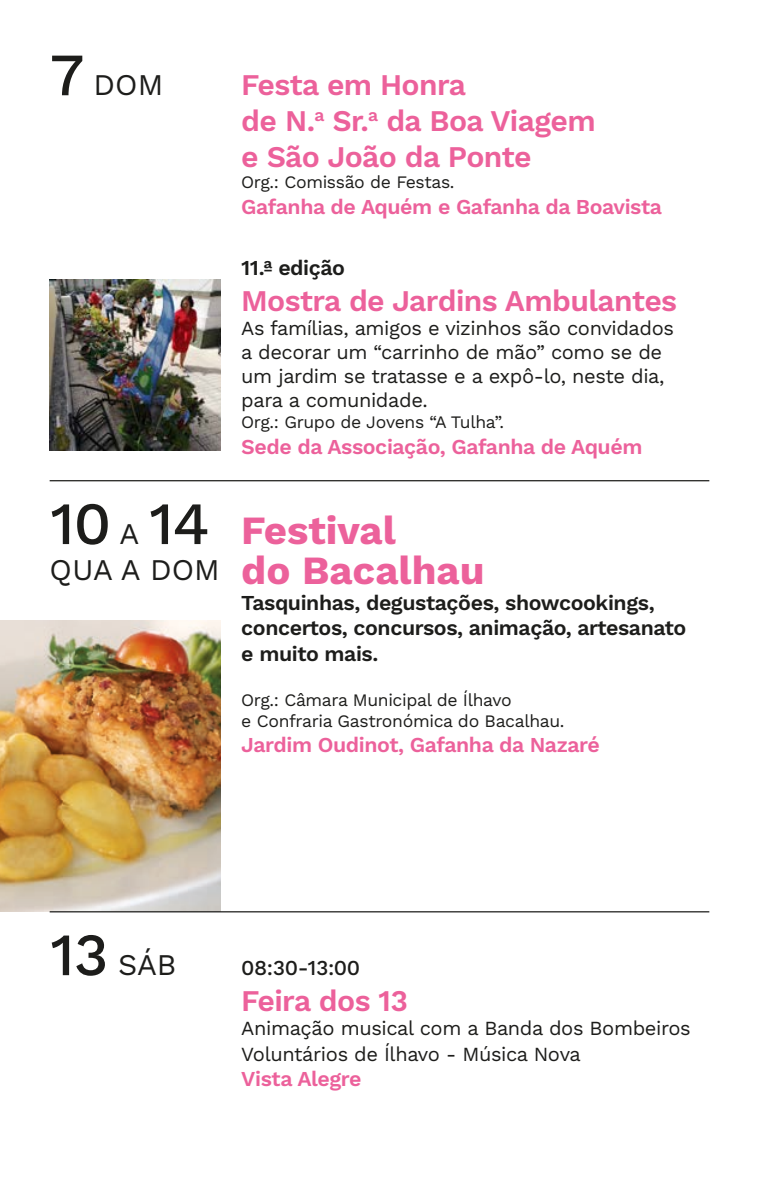
<style>
.page{position:relative;width:759px;height:1177px;background:#fff}
.page>*{position:absolute;margin:0;border:0;box-sizing:border-box;transform-origin:0 0}
.t1{font:500 60px "Work Sans";color:#1d1d1b}
.t2{font:700 40px/40px "Work Sans";color:#ec619b}
.t3{font:600 30px/36px "Work Sans";letter-spacing:-.02em;color:#ec619b}
.t4{font:30px "Work Sans";color:#1d1d1b}
.t5{font:600 21.25px "Work Sans";letter-spacing:-.02em;color:#ec619b}
.t6{font:600 21.25px/25.5px "Work Sans";letter-spacing:-.02em;color:#1d1d1b}
.t7{font:500 21.25px "Work Sans";letter-spacing:-.02em;color:#1d1d1b}
.t8{font:20px/24px "Work Sans";letter-spacing:-.02em;color:#1d1d1b}
.t9{font:17.5px/21px "Work Sans";letter-spacing:-.02em;color:#1d1d1b}
.s1{font-weight:500;font-size:60px}
.s2{font-weight:400;font-size:30px}
</style>
<div class="page">
<img style="left:0;top:620px;width:220px;height:291px">
<hr style="left:50px;top:480px;width:659px;height:1px;background:#1d1d1b">
<hr style="left:50px;top:911px;width:659px;height:1px;background:#1d1d1b">
<img style="left:50px;top:280px;width:170px;height:170px">
<h3 class="t4" style="left:50px;top:67px;width:115px"><span class="s1">7</span> DOM</h3>
<h1 class="t1" style="left:50px;top:488px;width:162px">10 <span class="s2">A</span> 14</h1>
<h3 class="t4" style="left:50px;top:552px;width:172px">QUA A DOM</h3>
<h3 class="t3" style="left:241px;top:68px;width:356px">Festa em Honra<br>de N.<sup>a</sup> Sr.<sup>a</sup> da Boa Viagem e São João da Ponte</h3>
<p class="t9" style="left:241px;top:172px;width:215px">Org.: Comissão de Festas.</p>
<p class="t5" style="left:241px;top:194px;width:422px">Gafanha de Aquém e Gafanha da Boavista</p>
<p class="t6" style="left:241px;top:256px;width:105px">11.ª edição</p>
<h3 class="t3" style="left:241px;top:284px;width:437px">Mostra de Jardins Ambulantes</h3>
<p class="t8" style="left:241px;top:317px;width:434px">As famílias, amigos e vizinhos são convidados a decorar um “carrinho de mão” como se de um jardim se tratasse e a expô-lo, neste dia, para a comunidade.</p>
<p class="t9" style="left:241px;top:412px;width:264px">Org.: Grupo de Jovens “A Tulha”.</p>
<p class="t5" style="left:241px;top:434px;width:402px">Sede da Associação, Gafanha de Aquém</p>
<h2 class="t2" style="left:241px;top:512px;width:245px">Festival<br>do Bacalhau</h2>
<p class="t6" style="left:241px;top:590px;width:446px">Tasquinhas, degustações, showcookings, concertos, concursos, animação, artesanato e muito mais.</p>
<p class="t9" style="left:241px;top:690px;width:324px">Org.: Câmara Municipal de Ílhavo<br>e Confraria Gastronómica do Bacalhau.</p>
<p class="t5" style="left:241px;top:732px;width:360px">Jardim Oudinot, Gafanha da Nazaré</p>
<h3 class="t4" style="left:50px;top:947px;width:128px"><span class="s1">13</span> SÁB</h3>
<p class="t7" style="left:241px;top:955px;width:120px">08:30-13:00</p>
<h3 class="t3" style="left:241px;top:984px;width:168px">Feira dos 13</h3>
<p class="t8" style="left:241px;top:1016px;width:451px;line-height:25.5px">Animação musical com a Banda dos Bombeiros<br>Voluntários de Ílhavo - Música Nova</p>
<p class="t5" style="left:241px;top:1066px;width:122px">Vista Alegre</p>
</div>
